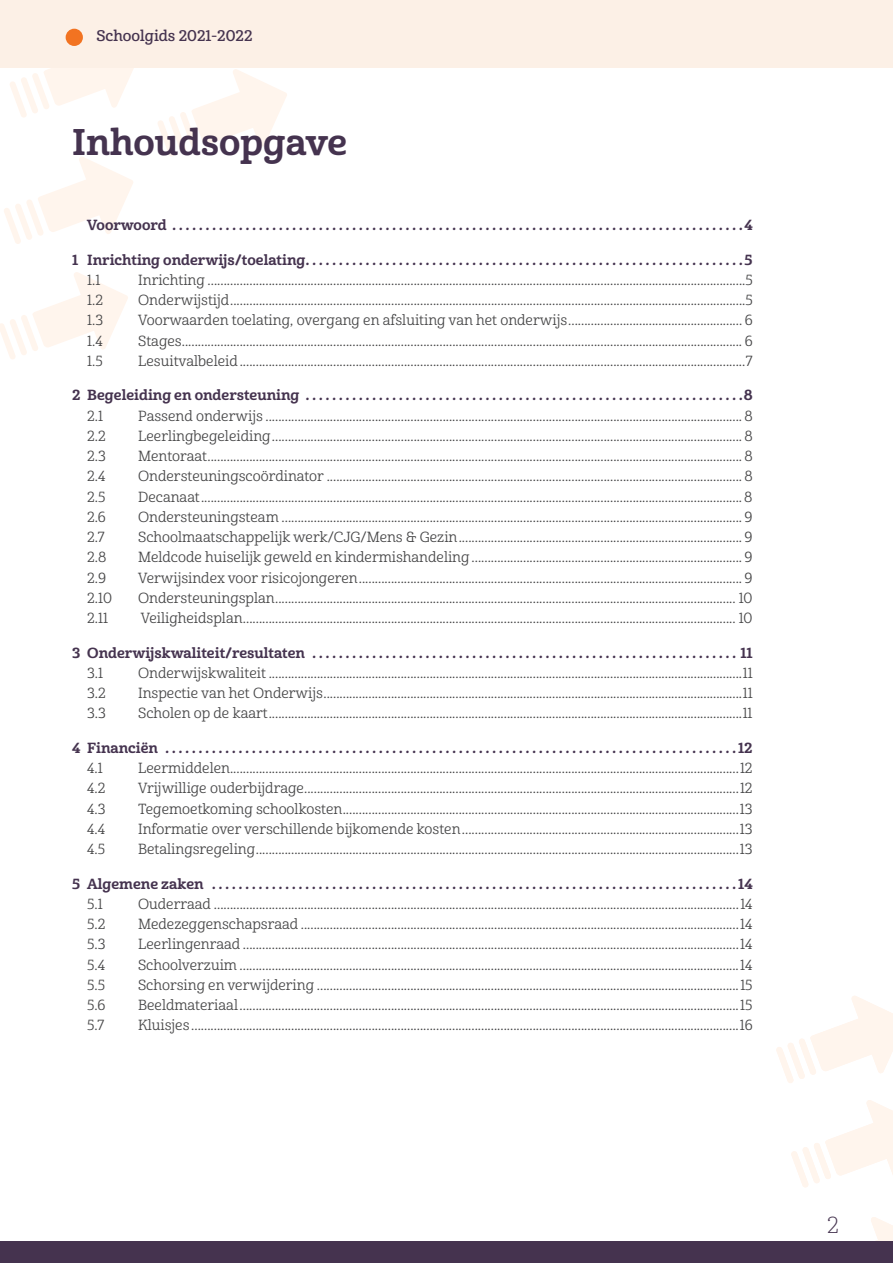
<style>
.page{position:relative;width:893px;height:1263px;background:#fff}
.page>*{position:absolute;margin:0;border:0;box-sizing:border-box;transform-origin:0 0}
.t1{font:36px "Cabrito Nor Bol";color:#45334f}
.t2{font:22.5px "Cabrito Nor Lig";color:#45334f}
.t3{font:15px "Cabrito Nor Dem";color:#45334f}
.t4{font:14.25px "Cabrito Nor Reg";color:#464647}
.t5{font:14.25px "Cabrito Nor Bol";color:#45334f}
</style>
<div class="page">
<svg style="left:0;top:272px;width:128px;height:87px"></svg>
<svg style="left:10px;top:68px;width:124px;height:50px"></svg>
<svg style="left:4px;top:157px;width:129px;height:87px"></svg>
<svg style="left:158px;top:69px;width:129px;height:87px"></svg>
<div style="left:0;top:0;width:893px;height:68px;background:#fcf0e6"></div>
<div style="left:66px;top:29px;width:17px;height:17px;background:#f27321;border-radius:50%"></div>
<svg style="left:818px;top:1217px;width:75px;height:25px"></svg>
<svg style="left:776px;top:996px;width:117px;height:87px"></svg>
<svg style="left:791px;top:1100px;width:102px;height:87px"></svg>
<div style="left:0;top:1242px;width:893px;height:21px;background:#45334f"></div>
<p class="t3" style="left:97px;top:27px;width:157px">Schoolgids 2021-2022</p>
<h1 class="t1" style="left:72px;top:120px;width:277px">Inhoudsopgave</h1>
<p class="t5" style="left:87px;top:216px;width:667px">Voorwoord . . . . . . . . . . . . . . . . . . . . . . . . . . . . . . . . . . . . . . . . . . . . . . . . . . . . . . . . . . . . . . . . . . . . . . . . . . . . . . . . . . . . . 4</p>
<p class="t5" style="left:72px;top:251px;width:682px">1 Inrichting onderwijs/toelating . . . . . . . . . . . . . . . . . . . . . . . . . . . . . . . . . . . . . . . . . . . . . . . . . . . . . . . . . . . . . . . . . 5</p>
<p class="t4" style="left:87px;top:271px;width:15px">1.1</p>
<p class="t4" style="left:138px;top:271px;width:616px">Inrichting .......................................................................................................................................................................5</p>
<p class="t4" style="left:87px;top:291px;width:17px">1.2</p>
<p class="t4" style="left:138px;top:291px;width:616px">Onderwijstijd................................................................................................................................................................5</p>
<p class="t4" style="left:87px;top:312px;width:17px">1.3</p>
<p class="t4" style="left:138px;top:312px;width:616px">Voorwaarden toelating, overgang en afsluiting van het onderwijs...................................................... 6</p>
<p class="t4" style="left:87px;top:332px;width:17px">1.4</p>
<p class="t4" style="left:138px;top:332px;width:616px">Stages.............................................................................................................................................................................. 6</p>
<p class="t4" style="left:87px;top:352px;width:17px">1.5</p>
<p class="t4" style="left:138px;top:352px;width:616px">Lesuitvalbeleid.............................................................................................................................................................7</p>
<p class="t5" style="left:72px;top:386px;width:682px">2 Begeleiding en ondersteuning . . . . . . . . . . . . . . . . . . . . . . . . . . . . . . . . . . . . . . . . . . . . . . . . . . . . . . . . . . . . . . . . . 8</p>
<p class="t4" style="left:87px;top:407px;width:17px">2.1</p>
<p class="t4" style="left:138px;top:407px;width:616px">Passend onderwijs .................................................................................................................................................... 8</p>
<p class="t4" style="left:87px;top:427px;width:20px">2.2</p>
<p class="t4" style="left:138px;top:427px;width:616px">Leerlingbegeleiding.................................................................................................................................................. 8</p>
<p class="t4" style="left:87px;top:447px;width:20px">2.3</p>
<p class="t4" style="left:138px;top:447px;width:616px">Mentoraat...................................................................................................................................................................... 8</p>
<p class="t4" style="left:87px;top:468px;width:20px">2.4</p>
<p class="t4" style="left:138px;top:468px;width:616px">Ondersteuningscoördinator ................................................................................................................................. 8</p>
<p class="t4" style="left:87px;top:488px;width:20px">2.5</p>
<p class="t4" style="left:138px;top:488px;width:616px">Decanaat........................................................................................................................................................................ 8</p>
<p class="t4" style="left:87px;top:508px;width:20px">2.6</p>
<p class="t4" style="left:138px;top:508px;width:616px">Ondersteuningsteam ............................................................................................................................................... 9</p>
<p class="t4" style="left:87px;top:528px;width:19px">2.7</p>
<p class="t4" style="left:138px;top:528px;width:616px">Schoolmaatschappelijk werk/CJG/Mens &amp; Gezin........................................................................................ 9</p>
<p class="t4" style="left:87px;top:549px;width:21px">2.8</p>
<p class="t4" style="left:138px;top:549px;width:616px">Meldcode huiselijk geweld en kindermishandeling.................................................................................... 9</p>
<p class="t4" style="left:87px;top:569px;width:20px">2.9</p>
<p class="t4" style="left:138px;top:569px;width:616px">Verwijsindex voor risicojongeren....................................................................................................................... 9</p>
<p class="t4" style="left:87px;top:589px;width:26px">2.10</p>
<p class="t4" style="left:138px;top:589px;width:616px">Ondersteuningsplan............................................................................................................................................... 10</p>
<p class="t4" style="left:87px;top:609px;width:22px">2.11</p>
<p class="t4" style="left:141px;top:609px;width:613px">Veiligheidsplan......................................................................................................................................................... 10</p>
<p class="t5" style="left:72px;top:644px;width:682px">3 Onderwijskwaliteit/resultaten . . . . . . . . . . . . . . . . . . . . . . . . . . . . . . . . . . . . . . . . . . . . . . . . . . . . . . . . . . . . . . . . 11</p>
<p class="t4" style="left:87px;top:664px;width:17px">3.1</p>
<p class="t4" style="left:138px;top:664px;width:616px">Onderwijskwaliteit ...................................................................................................................................................11</p>
<p class="t4" style="left:87px;top:684px;width:20px">3.2</p>
<p class="t4" style="left:138px;top:684px;width:616px">Inspectie van het Onderwijs..................................................................................................................................11</p>
<p class="t4" style="left:87px;top:705px;width:20px">3.3</p>
<p class="t4" style="left:138px;top:705px;width:616px">Scholen op de kaart...................................................................................................................................................11</p>
<p class="t5" style="left:72px;top:739px;width:682px">4 Financiën . . . . . . . . . . . . . . . . . . . . . . . . . . . . . . . . . . . . . . . . . . . . . . . . . . . . . . . . . . . . . . . . . . . . . . . . . . . . . . . . . . . . . 12</p>
<p class="t4" style="left:87px;top:759px;width:17px">4.1</p>
<p class="t4" style="left:138px;top:759px;width:616px">Leermiddelen..............................................................................................................................................................12</p>
<p class="t4" style="left:87px;top:780px;width:20px">4.2</p>
<p class="t4" style="left:138px;top:780px;width:616px">Vrijwillige ouderbijdrage.......................................................................................................................................12</p>
<p class="t4" style="left:87px;top:800px;width:20px">4.3</p>
<p class="t4" style="left:138px;top:800px;width:616px">Tegemoetkoming schoolkosten...........................................................................................................................13</p>
<p class="t4" style="left:87px;top:820px;width:19px">4.4</p>
<p class="t4" style="left:138px;top:820px;width:616px">Informatie over verschillende bijkomende kosten......................................................................................13</p>
<p class="t4" style="left:87px;top:840px;width:19px">4.5</p>
<p class="t4" style="left:138px;top:840px;width:616px">Betalingsregeling......................................................................................................................................................13</p>
<p class="t5" style="left:72px;top:874px;width:682px">5 Algemene zaken . . . . . . . . . . . . . . . . . . . . . . . . . . . . . . . . . . . . . . . . . . . . . . . . . . . . . . . . . . . . . . . . . . . . . . . . . . . . . . 14</p>
<p class="t4" style="left:87px;top:895px;width:17px">5.1</p>
<p class="t4" style="left:138px;top:895px;width:616px">Ouderraad ...................................................................................................................................................................14</p>
<p class="t4" style="left:87px;top:915px;width:20px">5.2</p>
<p class="t4" style="left:138px;top:915px;width:616px">Medezeggenschapsraad ........................................................................................................................................14</p>
<p class="t4" style="left:87px;top:936px;width:20px">5.3</p>
<p class="t4" style="left:138px;top:936px;width:616px">Leerlingenraad ..........................................................................................................................................................14</p>
<p class="t4" style="left:87px;top:956px;width:19px">5.4</p>
<p class="t4" style="left:138px;top:956px;width:616px">Schoolverzuim ...........................................................................................................................................................14</p>
<p class="t4" style="left:87px;top:976px;width:19px">5.5</p>
<p class="t4" style="left:138px;top:976px;width:616px">Schorsing en verwijdering ...................................................................................................................................15</p>
<p class="t4" style="left:87px;top:996px;width:20px">5.6</p>
<p class="t4" style="left:138px;top:996px;width:616px">Beeldmateriaal...........................................................................................................................................................15</p>
<p class="t4" style="left:87px;top:1017px;width:19px">5.7</p>
<p class="t4" style="left:138px;top:1017px;width:616px">Kluisjes ..........................................................................................................................................................................16</p>
<h2 class="t2" style="left:827px;top:1211px;width:13px">2</h2>
</div>
